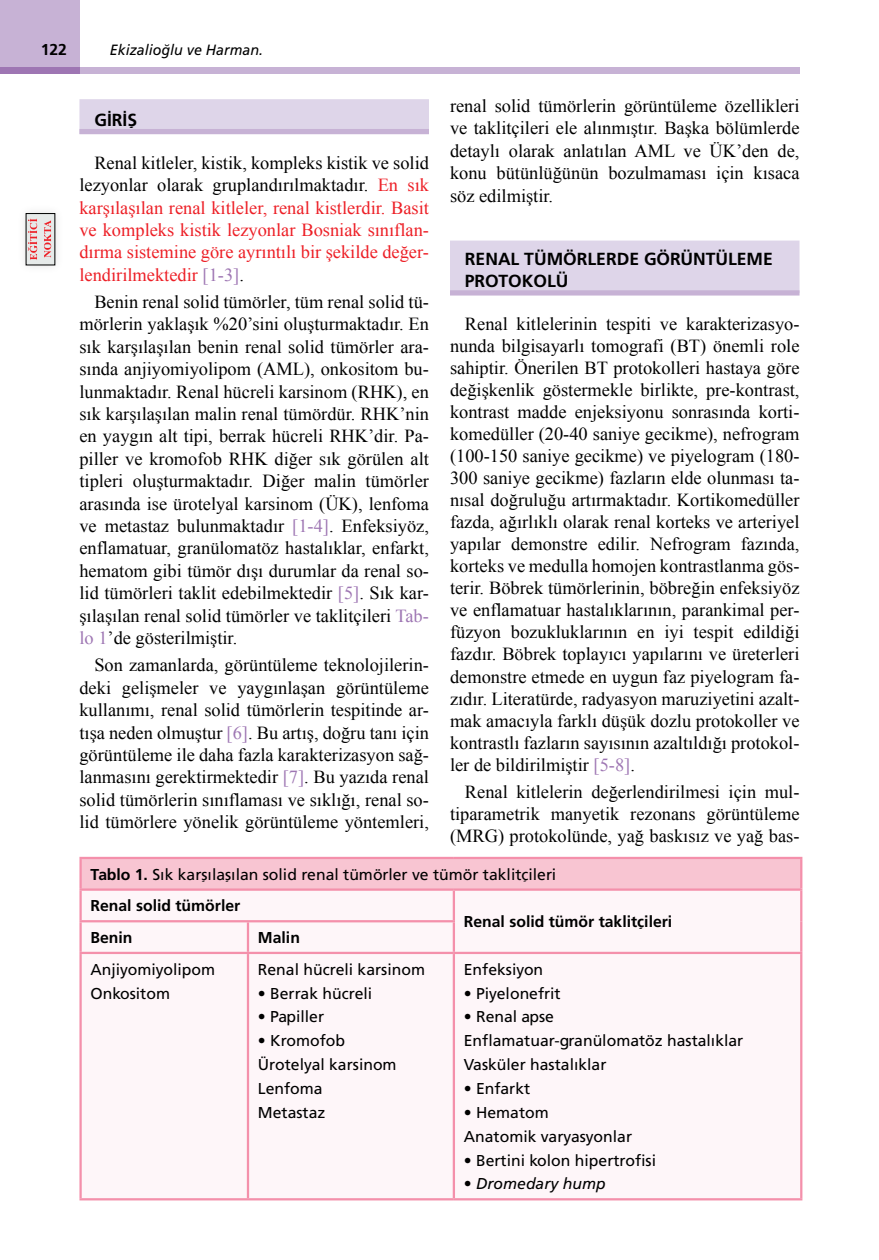
<style>
.page{position:relative;width:879px;height:1260px;background:#fff}
.page>*{position:absolute;margin:0;border:0;box-sizing:border-box;transform-origin:0 0}
.YAZI{font:18.38px/22.4px "Times New Roman";color:#000;text-align:justify}
.YAZI-2{font:18.38px/22.4px "Times New Roman";color:#ed1f26;text-align:justify}
.İKİ_SATIR{font:17.5px/22.1px "Frutiger Bold Tr";color:#000}
.ANA_BASLIK{font:17.5px "Frutiger Bold Tr";color:#000}
.TABLO-YAZI{font:15.75px "Frutiger Normal Tr";color:#000}
.TABLO-BASI{font:15.75px "Frutiger Normal Tr";color:#000}
.TABLO-ARA{font:15.75px "Frutiger Bold Tr";color:#000}
.TABLO-YAZI-2{font:15.75px "Frutiger Italic Tr";color:#000}
.t1{font:14.88px "Frutiger Italic Tr";color:#000;scale:.96 1}
.s1{color:#000}
.s2{color:#9e76b3}
.s3{font-family:"Frutiger Bold Tr"}
.s4{font-family:"Frutiger Normal Tr"}
</style>
<div class="page">
<div style="left:79px;top:67px;width:720px;height:7px;background:#c7b2d5"></div>
<div style="left:0;top:0;width:79px;height:74px;background:#c7b2d5"></div>
<div style="left:0;top:67px;width:79px;height:7px;background:#9e76b3"></div>
<div style="left:79px;top:99px;width:350px;height:35px;background:#ded5e9"></div>
<div style="left:79px;top:129px;width:350px;height:5px;background:#c7b2d5"></div>
<div style="left:450px;top:241px;width:349px;height:52px;background:#ded5e9"></div>
<div style="left:450px;top:290px;width:349px;height:6px;background:#c7b2d5"></div>
<div style="left:81px;top:858px;width:719px;height:32px;background:#f8c5d2"></div>
<div style="left:82px;top:891px;width:717px;height:307px;background:#fef6f9"></div>
<hr style="left:79px;top:857px;width:169px;height:2px;background:#f490ab">
<hr style="left:79px;top:859px;width:3px;height:29px;background:#f490ab">
<hr style="left:248px;top:857px;width:205px;height:2px;background:#f490ab">
<hr style="left:453px;top:857px;width:349px;height:2px;background:#f490ab">
<hr style="left:799px;top:859px;width:3px;height:29px;background:#f490ab">
<hr style="left:79px;top:888px;width:169px;height:3px;background:#f490ab">
<hr style="left:79px;top:891px;width:3px;height:29px;background:#f490ab">
<hr style="left:248px;top:888px;width:205px;height:3px;background:#f490ab">
<hr style="left:453px;top:888px;width:349px;height:3px;background:#f490ab">
<hr style="left:452px;top:891px;width:3px;height:29px;background:#f490ab">
<hr style="left:799px;top:891px;width:3px;height:30px;background:#f490ab">
<hr style="left:799px;top:921px;width:3px;height:31px;background:#f490ab">
<hr style="left:79px;top:920px;width:169px;height:2px;background:#f490ab">
<hr style="left:79px;top:922px;width:3px;height:30px;background:#f490ab">
<hr style="left:248px;top:920px;width:207px;height:2px;background:#f490ab">
<hr style="left:247px;top:922px;width:2px;height:30px;background:#f490ab">
<hr style="left:452px;top:922px;width:3px;height:30px;background:#f490ab">
<hr style="left:79px;top:952px;width:169px;height:2px;background:#f490ab">
<hr style="left:79px;top:954px;width:3px;height:244px;background:#f490ab">
<hr style="left:248px;top:952px;width:205px;height:2px;background:#f490ab">
<hr style="left:247px;top:954px;width:2px;height:244px;background:#f490ab">
<hr style="left:453px;top:952px;width:349px;height:2px;background:#f490ab">
<hr style="left:452px;top:954px;width:3px;height:244px;background:#f490ab">
<hr style="left:799px;top:954px;width:3px;height:244px;background:#f490ab">
<hr style="left:79px;top:1198px;width:169px;height:2px;background:#f490ab">
<hr style="left:248px;top:1198px;width:205px;height:2px;background:#f490ab">
<hr style="left:453px;top:1198px;width:349px;height:2px;background:#f490ab">
<div style="left:16px;top:204px;width:49px;height:71px;background:#000;opacity:.12"></div>
<div style="left:26px;top:214px;width:29px;height:51px;background:#e6eae9"></div>
<svg style="left:28px;top:219px;width:9px;height:41px"></svg>
<svg style="left:44px;top:220px;width:7px;height:38px"></svg>
<p class="TABLO-ARA" style="left:41px;top:40px;width:28px">122</p>
<p class="t1" style="left:110px;top:41px;width:161px">Ekizalioğlu ve Harman.</p>
<p class="YAZI" style="left:450px;top:94px;width:351px">renal solid tümörlerin görüntüleme özellikleri ve taklitçileri ele alınmıştır. Başka bölümlerde detaylı olarak anlatılan AML ve ÜK’den de, konu bütünlüğünün bozulmaması için kısaca söz edilmiştir.</p>
<p class="ANA_BASLIK" style="left:94px;top:110px;width:44px">GİRİŞ</p>
<p class="YAZI-2" style="left:79px;top:151px;width:351px;text-indent:15px"><span class="s1">Renal kitleler, kistik, kompleks kistik ve solid lezyonlar olarak gruplandırılmaktadır.</span> En sık karşılaşılan renal kitleler, renal kistlerdir. Basit ve kompleks kistik lezyonlar Bosniak sınıflan&shy;dırma sistemine göre ayrıntılı bir şekilde değer&shy;lendirilmektedir <span class="s2">[1-3]</span><span class="s1">.</span></p>
<p class="YAZI" style="left:79px;top:290px;width:351px;text-indent:15px">Benin renal solid tümörler, tüm renal solid tü&shy;mörlerin yaklaşık %20’sini oluşturmaktadır. En sık karşılaşılan benin renal solid tümörler ara&shy;sında anjiyomiyolipom (AML), onkositom bu&shy;lunmaktadır. Renal hücreli karsinom (RHK), en sık karşılaşılan malin renal tümördür. RHK’nin en yaygın alt tipi, berrak hücreli RHK’dir. Pa&shy;piller ve kromofob RHK diğer sık görülen alt tipleri oluşturmaktadır. Diğer malin tümörler arasında ise ürotelyal karsinom (ÜK), lenfoma ve metastaz bulunmaktadır <span class="s2">[1-4]</span>. Enfeksiyöz, enflamatuar, granülomatöz hastalıklar, enfarkt, hematom gibi tümör dışı durumlar da renal so&shy;lid tümörleri taklit edebilmektedir <span class="s2">[5]</span>. Sık kar&shy;şılaşılan renal solid tümörler ve taklitçileri <span class="s2">Tab&shy;lo 1</span>’de gösterilmiştir.</p>
<p class="YAZI" style="left:79px;top:654px;width:351px;text-indent:15px">Son zamanlarda, görüntüleme teknolojilerin&shy;deki gelişmeler ve yaygınlaşan görüntüleme kullanımı, renal solid tümörlerin tespitinde ar&shy;tışa neden olmuştur <span class="s2">[6]</span>. Bu artış, doğru tanı için görüntüleme ile daha fazla karakterizasyon sağ&shy;lanmasını gerektirmektedir <span class="s2">[7]</span>. Bu yazıda renal solid tümörlerin sınıflaması ve sıklığı, renal so&shy;lid tümörlere yönelik görüntüleme yöntemleri,</p>
<p class="İKİ_SATIR" style="left:464px;top:248px;width:309px">RENAL TÜMÖRLERDE GÖRÜNTÜLEME<br>PROTOKOLÜ</p>
<p class="YAZI" style="left:450px;top:312px;width:351px;text-indent:15px">Renal kitlelerinin tespiti ve karakterizasyo&shy;nunda bilgisayarlı tomografi (BT) önemli role sahiptir. Önerilen BT protokolleri hastaya göre değişkenlik göstermekle birlikte, pre-kontrast, kontrast madde enjeksiyonu sonrasında korti&shy;komedüller (20-40 saniye gecikme), nefrogram (100-150 saniye gecikme) ve piyelogram (180- 300 saniye gecikme) fazların elde olunması ta&shy;nısal doğruluğu artırmaktadır. Kortikomedüller fazda, ağırlıklı olarak renal korteks ve arteriyel yapılar demonstre edilir. Nefrogram fazında, korteks ve medulla homojen kontrastlanma gös&shy;terir. Böbrek tümörlerinin, böbreğin enfeksiyöz ve enflamatuar hastalıklarının, parankimal per&shy;füzyon bozukluklarının en iyi tespit edildiği fazdır. Böbrek toplayıcı yapılarını ve üreterleri demonstre etmede en uygun faz piyelogram fa&shy;zıdır. Literatürde, radyasyon maruziyetini azalt&shy;mak amacıyla farklı düşük dozlu protokoller ve kontrastlı fazların sayısının azaltıldığı protokol&shy;ler de bildirilmiştir <span class="s2">[5-8]</span>.</p>
<p class="YAZI" style="left:450px;top:780px;width:351px;text-indent:15px">Renal kitlelerin değerlendirilmesi için mul&shy;tiparametrik manyetik rezonans görüntüleme (MRG) protokolünde, yağ baskısız ve yağ bas-</p>
<p class="TABLO-BASI" style="left:90px;top:865px;width:467px"><span class="s3">Tablo 1.</span> Sık karşılaşılan solid renal tümörler ve tümör taklitçileri</p>
<p class="TABLO-ARA" style="left:90px;top:896px;width:151px">Renal solid tümörler</p>
<p class="TABLO-ARA" style="left:463px;top:912px;width:210px">Renal solid tümör taklitçileri</p>
<p class="TABLO-ARA" style="left:90px;top:928px;width:44px">Benin</p>
<p class="TABLO-ARA" style="left:258px;top:928px;width:44px">Malin</p>
<p class="TABLO-YAZI" style="left:90px;top:960px;width:126px">Anjiyomiyolipom</p>
<p class="TABLO-YAZI" style="left:90px;top:984px;width:81px">Onkositom</p>
<p class="TABLO-YAZI" style="left:463px;top:960px;width:81px">Enfeksiyon</p>
<p class="TABLO-YAZI" style="left:463px;top:984px;width:98px">• Piyelonefrit</p>
<p class="TABLO-YAZI" style="left:463px;top:1008px;width:92px">• Renal apse</p>
<p class="TABLO-YAZI" style="left:463px;top:1032px;width:281px">Enflamatuar-granülomatöz hastalıklar</p>
<p class="TABLO-YAZI" style="left:463px;top:1055px;width:144px">Vasküler hastalıklar</p>
<p class="TABLO-YAZI" style="left:463px;top:1079px;width:68px">• Enfarkt</p>
<p class="TABLO-YAZI" style="left:463px;top:1103px;width:86px">• Hematom</p>
<p class="TABLO-YAZI" style="left:463px;top:1127px;width:170px">Anatomik varyasyonlar</p>
<p class="TABLO-YAZI" style="left:463px;top:1151px;width:194px">• Bertini kolon hipertrofisi</p>
<p class="TABLO-YAZI-2" style="left:463px;top:1175px;width:143px"><span class="s4">•</span> Dromedary hump</p>
<p class="TABLO-YAZI" style="left:258px;top:960px;width:168px">Renal hücreli karsinom</p>
<p class="TABLO-YAZI" style="left:258px;top:984px;width:116px">• Berrak hücreli</p>
<p class="TABLO-YAZI" style="left:258px;top:1008px;width:68px">• Papiller</p>
<p class="TABLO-YAZI" style="left:258px;top:1032px;width:89px">• Kromofob</p>
<p class="TABLO-YAZI" style="left:258px;top:1055px;width:140px">Ürotelyal karsinom</p>
<p class="TABLO-YAZI" style="left:258px;top:1079px;width:66px">Lenfoma</p>
<p class="TABLO-YAZI" style="left:258px;top:1103px;width:69px">Metastaz</p>
</div>
